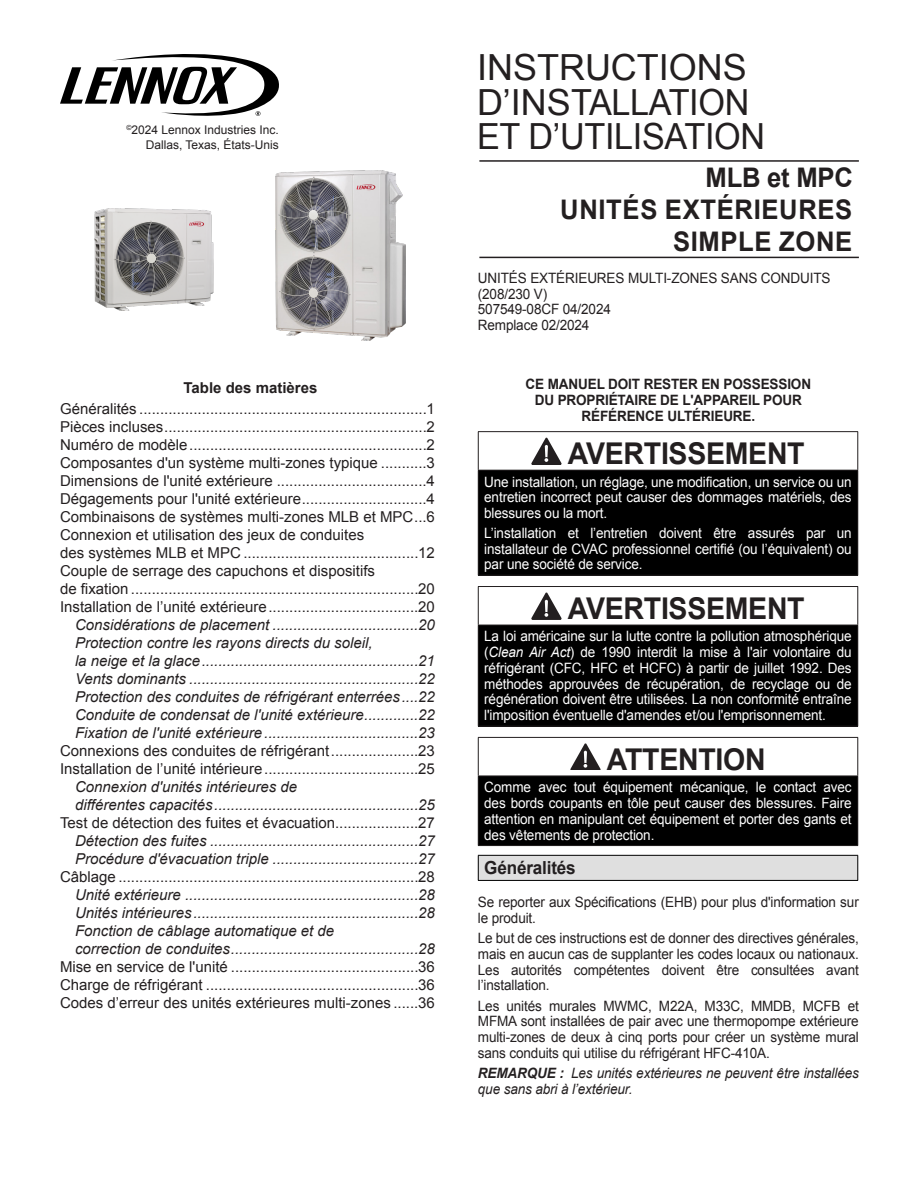
<style>
.page{position:relative;width:918px;height:1188px;background:#fff}
.page>*{position:absolute;margin:0;border:0;box-sizing:border-box;transform-origin:0 0}
.t1{font:36px/34.5px "Arial";letter-spacing:-.01em;color:#231f20}
.WARNING_20pt{font:700 30px "Arial";letter-spacing:-.01em;color:#231f20;scale:.95 1}
.t2{font:700 27px/32.4px "Arial";letter-spacing:.025em;color:#231f20;text-align:right;scale:.95 1}
.Heading_12pt_Bold_Left{font:700 18px "Arial";letter-spacing:-.01em;color:#231f20;scale:.95 1}
.t3{font:15px/18px "Arial";color:#231f20}
.t4{font:italic 15px/18px "Arial";color:#231f20}
.Paragraph_Center_Bold{font:700 15px "Arial";color:#231f20}
.Warn_Text_White{font:14.25px/15.8px "Arial";letter-spacing:-.01em;color:#fff;text-align:justify;scale:.95 1}
.Paragraph{font:14.25px/15.8px "Arial";letter-spacing:-.01em;color:#231f20;text-align:justify;scale:.95 1}
.Form_Number_and_Data{font:14.25px/15.8px "Arial";letter-spacing:-.01em;color:#231f20;scale:.95 1}
.Paragraph_Center_Bold-2{font:700 14.25px/15.8px "Arial";letter-spacing:-.01em;color:#231f20;text-align:center;scale:.95 1}
.t5{font:italic 14.25px/15.8px "Arial";letter-spacing:-.01em;color:#231f20;scale:.95 1}
.t6{font:12px/15px "Arial";color:#231f20;text-align:right}
.s1{font-style:italic}
.s2{font-weight:700}
</style>
<div class="page">
<svg style="left:60px;top:54px;width:219px;height:62px"></svg>
<div style="left:478px;top:470px;width:380px;height:105px;background:#000"></div>
<hr style="left:478px;top:431px;width:380px;height:1px;background:#231f20">
<hr style="left:478px;top:432px;width:1px;height:38px;background:#231f20">
<hr style="left:857px;top:432px;width:1px;height:38px;background:#231f20">
<hr style="left:478px;top:470px;width:380px;height:1px;background:#231f20">
<hr style="left:478px;top:471px;width:1px;height:104px;background:#231f20">
<hr style="left:857px;top:471px;width:1px;height:104px;background:#231f20">
<hr style="left:478px;top:575px;width:380px;height:1px;background:#231f20">
<svg style="left:531px;top:438px;width:31px;height:26px"></svg>
<div style="left:478px;top:625px;width:380px;height:101px;background:#000"></div>
<hr style="left:478px;top:586px;width:380px;height:1px;background:#231f20">
<hr style="left:478px;top:587px;width:1px;height:38px;background:#231f20">
<hr style="left:857px;top:587px;width:1px;height:38px;background:#231f20">
<hr style="left:478px;top:625px;width:380px;height:1px;background:#231f20">
<hr style="left:478px;top:625px;width:1px;height:101px;background:#231f20">
<hr style="left:857px;top:625px;width:1px;height:101px;background:#231f20">
<hr style="left:478px;top:726px;width:380px;height:1px;background:#231f20">
<svg style="left:531px;top:593px;width:31px;height:26px"></svg>
<div style="left:478px;top:776px;width:380px;height:70px;background:#000"></div>
<hr style="left:478px;top:737px;width:380px;height:1px;background:#231f20">
<hr style="left:478px;top:738px;width:1px;height:38px;background:#231f20">
<hr style="left:857px;top:738px;width:1px;height:38px;background:#231f20">
<hr style="left:478px;top:776px;width:380px;height:1px;background:#231f20">
<hr style="left:478px;top:776px;width:1px;height:69px;background:#231f20">
<hr style="left:857px;top:776px;width:1px;height:69px;background:#231f20">
<hr style="left:478px;top:845px;width:380px;height:1px;background:#231f20">
<svg style="left:570px;top:743px;width:31px;height:27px"></svg>
<div style="left:478px;top:855px;width:380px;height:25px;background:#dfdfdf"></div>
<hr style="left:478px;top:855px;width:380px;height:1px;background:#000">
<svg style="left:478px;top:856px;width:1px;height:24px"></svg>
<svg style="left:857px;top:856px;width:1px;height:24px"></svg>
<hr style="left:478px;top:880px;width:380px;height:1px;background:#000">
<hr style="left:479px;top:160px;width:380px;height:2px;background:#231f20">
<hr style="left:479px;top:257px;width:380px;height:1px;background:#231f20">
<img style="left:95px;top:208px;width:119px;height:103px">
<img style="left:276px;top:170px;width:130px;height:171px">
<p class="t6" style="left:126px;top:122px;width:154px"><sup>©</sup>2024 Lennox Industries Inc.<br>Dallas, Texas, États-Unis</p>
<p class="Paragraph_Center_Bold" style="left:184px;top:377px;width:135px">Table des matières</p>
<p class="t3" style="left:60px;top:400px;width:376px">Généralités .....................................................................1</p>
<p class="t3" style="left:60px;top:418px;width:376px">Pièces incluses...............................................................2</p>
<p class="t3" style="left:60px;top:436px;width:376px">Numéro de modèle.........................................................2</p>
<p class="t3" style="left:60px;top:454px;width:376px">Composantes d'un système multi-zones typique ...........3</p>
<p class="t3" style="left:60px;top:472px;width:376px">Dimensions de l'unité extérieure ....................................4</p>
<p class="t3" style="left:60px;top:490px;width:376px">Dégagements pour l'unité extérieure..............................4</p>
<p class="t3" style="left:60px;top:508px;width:376px">Combinaisons de systèmes multi-zones MLB et MPC...6</p>
<p class="t3" style="left:60px;top:526px;width:376px">Connexion et utilisation des jeux de conduites<br>des systèmes MLB et MPC ..........................................12</p>
<p class="t3" style="left:60px;top:562px;width:376px">Couple de serrage des capuchons et dispositifs<br>de fixation .....................................................................20</p>
<p class="t3" style="left:60px;top:598px;width:376px">Installation de l’unité extérieure....................................20</p>
<p class="t4" style="left:75px;top:616px;width:361px">Considérations de placement ...................................20</p>
<p class="t4" style="left:75px;top:634px;width:361px">Protection contre les rayons directs du soleil,<br>la neige et la glace....................................................21</p>
<p class="t4" style="left:75px;top:670px;width:361px">Vents dominants .......................................................22</p>
<p class="t4" style="left:75px;top:688px;width:361px">Protection des conduites de réfrigérant enterrées....22</p>
<p class="t4" style="left:75px;top:706px;width:361px">Conduite de condensat de l'unité extérieure.............22</p>
<p class="t4" style="left:75px;top:724px;width:361px">Fixation de l'unité extérieure .....................................23</p>
<p class="t3" style="left:60px;top:742px;width:376px">Connexions des conduites de réfrigérant.....................23</p>
<p class="t3" style="left:60px;top:760px;width:376px">Installation de l’unité intérieure.....................................25</p>
<p class="t4" style="left:75px;top:778px;width:361px">Connexion d'unités intérieures de<br>différentes capacités.................................................25</p>
<p class="t3" style="left:60px;top:814px;width:376px">Test de détection des fuites et évacuation....................27</p>
<p class="t4" style="left:75px;top:832px;width:361px">Détection des fuites ..................................................27</p>
<p class="t4" style="left:75px;top:850px;width:361px">Procédure d'évacuation triple ...................................27</p>
<p class="t3" style="left:60px;top:868px;width:376px">Câblage ........................................................................28</p>
<p class="t4" style="left:75px;top:886px;width:361px">Unité extérieure ........................................................28</p>
<p class="t4" style="left:75px;top:904px;width:361px">Unités intérieures......................................................28</p>
<p class="t4" style="left:75px;top:922px;width:361px">Fonction de câblage automatique et de<br>correction de conduites.............................................28</p>
<p class="t3" style="left:60px;top:958px;width:376px">Mise en service de l'unité .............................................36</p>
<p class="t3" style="left:60px;top:976px;width:376px">Charge de réfrigérant ...................................................36</p>
<p class="t3" style="left:60px;top:994px;width:376px">Codes d’erreur des unités extérieures multi-zones ......36</p>
<h1 class="t1" style="left:477px;top:50px;width:290px">INSTRUCTIONS<br>D’INSTALLATION<br>ET D’UTILISATION</h1>
<p class="t2" style="left:706px;top:161px;width:157px">MLB et MPC</p>
<p class="t2" style="left:560px;top:194px;width:309px">UNITÉS EXTÉRIEURES<br>SIMPLE ZONE</p>
<p class="Form_Number_and_Data" style="left:478px;top:270px;width:373px">UNITÉS EXTÉRIEURES MULTI-ZONES SANS CONDUITS (208/230 V)<br>507549-08CF 04/2024<br>Remplace 02/2024</p>
<p class="Paragraph_Center_Bold-2" style="left:526px;top:377px;width:302px">CE MANUEL DOIT RESTER EN POSSESSION<br>DU PROPRIÉTAIRE DE L'APPAREIL POUR<br>RÉFÉRENCE ULTÉRIEURE.</p>
<p class="WARNING_20pt" style="left:568px;top:432px;width:251px">AVERTISSEMENT</p>
<p class="Warn_Text_White" style="left:484px;top:474px;width:388px">Une installation, un réglage, une modification, un service ou un entretien incorrect peut causer des dommages matériels, des blessures ou la mort.</p>
<p class="Warn_Text_White" style="left:484px;top:525px;width:388px">L’installation et l’entretien doivent être assurés par un installateur de CVAC professionnel certifié (ou l’équivalent) ou par une société de service.</p>
<p class="WARNING_20pt" style="left:568px;top:587px;width:251px">AVERTISSEMENT</p>
<p class="Warn_Text_White" style="left:484px;top:628px;width:388px">La loi américaine sur la lutte contre la pollution atmosphérique (<span class="s1">Clean Air Act</span>) de 1990 interdit la mise à l'air volontaire du réfrigérant (CFC, HFC et HCFC) à partir de juillet 1992. Des méthodes approuvées de récupération, de recyclage ou de régénération doivent être utilisées. La non conformité entraîne l'imposition éventuelle d'amendes et/ou l'emprisonnement.</p>
<p class="WARNING_20pt" style="left:607px;top:738px;width:169px">ATTENTION</p>
<p class="Warn_Text_White" style="left:484px;top:779px;width:388px">Comme avec tout équipement mécanique, le contact avec des bords coupants en tôle peut causer des blessures. Faire attention en manipulant cet équipement et porter des gants et des vêtements de protection.</p>
<p class="Heading_12pt_Bold_Left" style="left:484px;top:855px;width:98px">Généralités</p>
<p class="Paragraph" style="left:478px;top:894px;width:402px">Se reporter aux Spécifications (EHB) pour plus d'information sur le produit.</p>
<p class="Paragraph" style="left:478px;top:930px;width:403px">Le but de ces instructions est de donner des directives générales, mais en aucun cas de supplanter les codes locaux ou nationaux.<br>Les autorités compétentes doivent être consultées avant l’installation.</p>
<p class="Paragraph" style="left:478px;top:998px;width:403px">Les unités murales MWMC, M22A, M33C, MMDB, MCFB et MFMA sont installées de pair avec une thermopompe extérieure multi-zones de deux à cinq ports pour créer un système mural sans conduits qui utilise du réfrigérant HFC-410A.</p>
<p class="t5" style="left:478px;top:1065px;width:403px"><span class="s2">REMARQUE :</span> Les unités extérieures ne peuvent être installées que sans abri à l’extérieur.</p>
</div>
